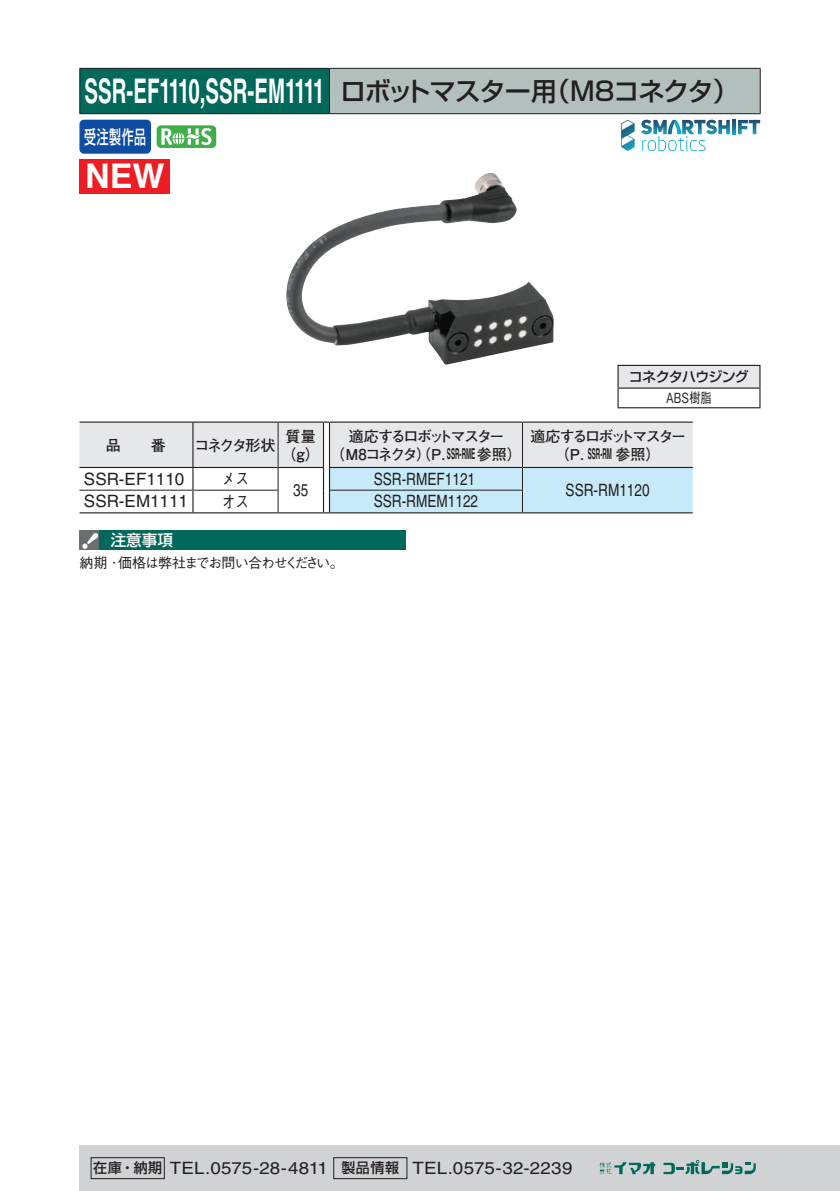
<style>
.page{position:relative;width:840px;height:1191px;background:#fff}
.page>*{position:absolute;margin:0;border:0;box-sizing:border-box;transform-origin:0 0}
.t1{font:700 34px "Helvetica LT Std";color:#fff;scale:.6 1}
.t2{font:700 34px "Helvetica";color:#fff}
.t3{font:500 18.6px "Shin Go Pro";letter-spacing:.05em;color:#fff;scale:.64 1}
.t4{font:17px "Helvetica LT Std";color:#231f20;scale:1.1 1}
.t5{font:17px "Helvetica LT Std";color:#231f20;scale:.8 1}
.t6{font:17px "Helvetica LT Std";color:#231f20}
.t7{font:500 17px "Gothic BBB Pr 6 N";color:#231f20;scale:.8 1}
.t8{font:500 15.6px "Shin Go Pr 6 N";color:#fff}
.t9{font:700 15px/18px "Futo Go B101 Pr 6 N";letter-spacing:-.155em;color:#231f20;text-align:center}
.t10{font:500 14px "Gothic BBB Pr 6 N";letter-spacing:-.08em;color:#231f20}
.t11{font:500 14px/21.2px "Shin Go Pr 6 N";letter-spacing:-.05em;color:#231f20;text-align:center}
.s1{font-family:"Shin Go Pr 6 N";font-weight:500;font-size:26px;color:#231f20}
.s2{font-family:"Gothic BBB Pr 6 N"}
.s3{font-family:"Helvetica LT Std"}
.s4{font-family:"Shin Go Pr 6 N";font-weight:500;font-size:14px}
</style>
<div class="page">
<div style="left:79px;top:1145px;width:760px;height:46px;background:#d1d2d4"></div>
<div style="left:91px;top:1157px;width:73px;height:22px;border:1px solid #231f20"></div>
<div style="left:333px;top:1157px;width:74px;height:22px;border:1px solid #231f20"></div>
<svg style="left:599px;top:1162px;width:56px;height:12px"></svg>
<svg style="left:663px;top:1160px;width:92px;height:14px"></svg>
<div style="left:80px;top:68px;width:249px;height:46px;background:#01695b"></div>
<div style="left:329px;top:68px;width:430px;height:46px;background:#b3bfbc"></div>
<hr style="left:79px;top:68px;width:250px;height:1px;background:#231f20">
<hr style="left:79px;top:69px;width:1px;height:44px;background:#231f20">
<hr style="left:329px;top:68px;width:431px;height:1px;background:#231f20">
<hr style="left:329px;top:69px;width:1px;height:44px;background:#231f20">
<hr style="left:759px;top:69px;width:1px;height:44px;background:#231f20">
<hr style="left:79px;top:113px;width:250px;height:1px;background:#231f20">
<hr style="left:329px;top:113px;width:431px;height:1px;background:#231f20">
<svg style="left:732px;top:120px;width:3px;height:14px"></svg>
<svg style="left:738px;top:120px;width:21px;height:14px"></svg>
<svg style="left:621px;top:120px;width:13px;height:31px"></svg>
<svg style="left:641px;top:120px;width:88px;height:31px"></svg>
<div style="left:79px;top:120px;width:72px;height:34px;background:#0d4da1"></div>
<div style="left:156px;top:125px;width:60px;height:23px;background:#40ae49;border-radius:5px"></div>
<svg style="left:161px;top:128px;width:50px;height:17px"></svg>
<div style="left:79px;top:159px;width:91px;height:34px;background:#ee1d23"></div>
<div style="left:617px;top:365px;width:142px;height:23px;background:#e6e7e9"></div>
<hr style="left:617px;top:387px;width:143px;height:2px;background:#231f20">
<hr style="left:617px;top:365px;width:143px;height:1px;background:#231f20">
<svg style="left:617px;top:366px;width:1px;height:41px"></svg>
<svg style="left:759px;top:366px;width:1px;height:41px"></svg>
<hr style="left:617px;top:407px;width:143px;height:1px;background:#231f20">
<svg style="left:79px;top:421px;width:613px;height:92px"></svg>
<div style="left:79px;top:530px;width:20px;height:20px;background:#6c6d70"></div>
<div style="left:99px;top:530px;width:306px;height:20px;background:#01695b"></div>
<svg style="left:82px;top:533px;width:16px;height:16px"></svg>
<img style="left:286px;top:173px;width:267px;height:192px">
<p class="t1" style="left:85px;top:71px;width:1091px">SSR-EF1110,SSR-EM1111 <span class="s1">ロボットマスター用（M8コネクタ）</span></p>
<p class="t3" style="left:84px;top:121px;width:98px">受注製作品</p>
<p class="t2" style="left:85px;top:149px;width:81px">NEW</p>
<p class="t11" style="left:628px;top:365px;width:121px">コネクタハウジング<br><span class="s2">ABS樹脂</span></p>
<p class="t9" style="left:106px;top:435px;width:62px">品　　番</p>
<p class="t9" style="left:194px;top:435px;width:82px">コネクタ形状</p>
<p class="t9" style="left:281px;top:426px;width:41px">質量（g）</p>
<p class="t9" style="left:330px;top:426px;width:194px">適応するロボットマスター（M8コネクタ）（P.<span class="s3">SSR-RME</span> 参照）</p>
<p class="t9" style="left:530px;top:426px;width:157px">適応するロボットマスター（P. <span class="s3">SSR-RM</span> 参照）</p>
<p class="t6" style="left:84px;top:469px;width:102px">SSR-EF1110</p>
<p class="t7" style="left:222px;top:465px;width:35px">メス</p>
<p class="t5" style="left:293px;top:480px;width:20px">35</p>
<p class="t5" style="left:373px;top:469px;width:128px">SSR-RMEF1121</p>
<p class="t5" style="left:565px;top:480px;width:106px">SSR-RM1120</p>
<p class="t6" style="left:84px;top:491px;width:105px">SSR-EM1111</p>
<p class="t7" style="left:222px;top:488px;width:36px">オス</p>
<p class="t5" style="left:373px;top:491px;width:132px">SSR-RMEM1122</p>
<p class="t8" style="left:111px;top:527px;width:64px">注意事項</p>
<p class="t10" style="left:79px;top:552px;width:259px">納期･価格は弊社までお問い合わせください｡</p>
<p class="t4" style="left:93px;top:1158px;width:437px"><span class="s4">在庫・納期</span> TEL.0575-28-4811 <span class="s4">製品情報</span> TEL.0575-32-2239</p>
</div>
